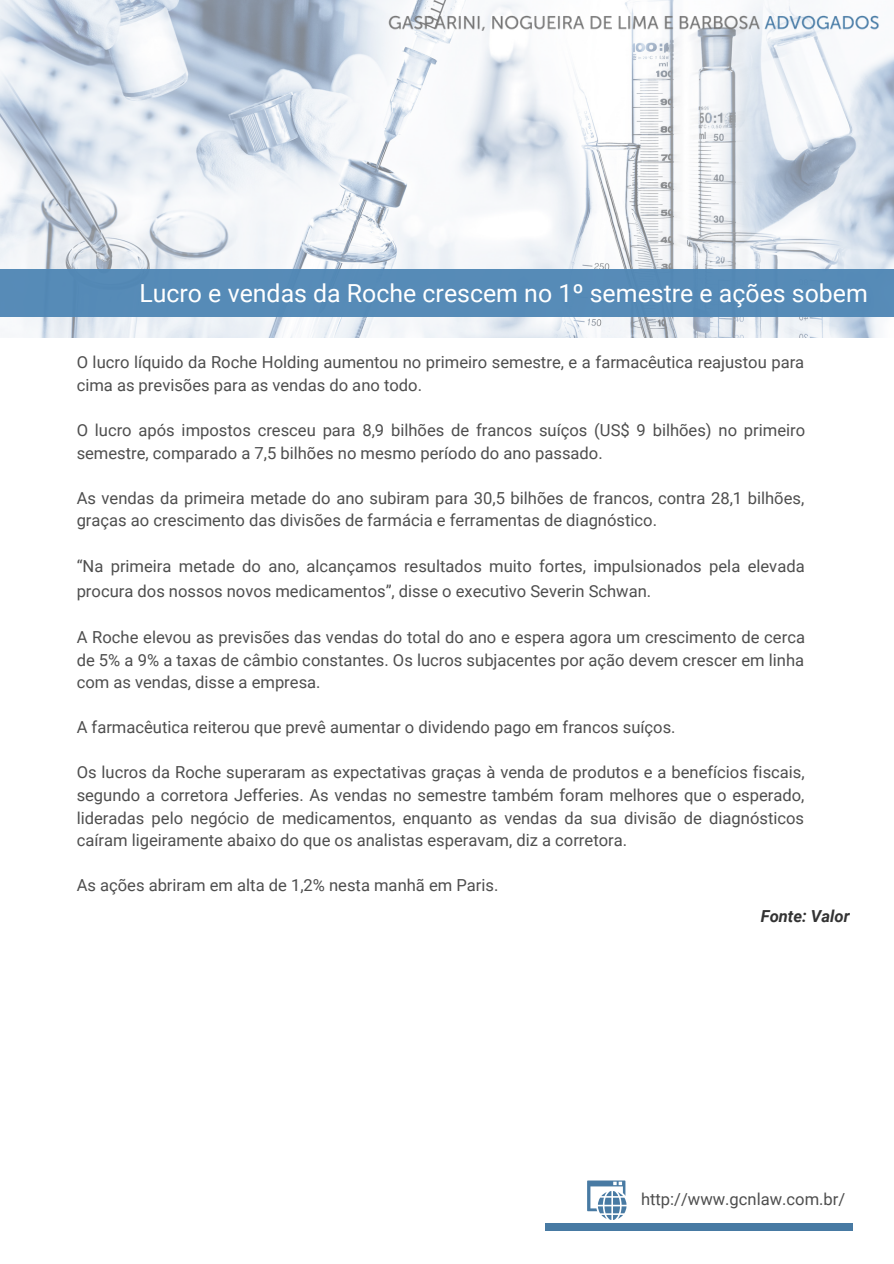
<style>
.page{position:relative;width:894px;height:1264px;background:#fff}
.page>*{position:absolute;margin:0;border:0;box-sizing:border-box;transform-origin:0 0}
.t1{font:24.9px "Roboto";color:#fff}
.t2{font:16.5px/22.5px "Roboto";color:#4e4e4e}
.t3{font:italic 700 16.5px "Roboto";color:#333}
</style>
<div class="page">
<img style="left:0;top:0;width:893px;height:338px">
<div style="left:0;top:270px;width:893px;height:46px;background:#5087b5"></div>
<div style="left:545px;top:1223px;width:307px;height:8px;background:#487aa3"></div>
<svg style="left:587px;top:1180px;width:39px;height:39px"></svg>
<img style="left:385px;top:0;width:498px;height:47px">
<h1 class="t1" style="left:139px;top:279px;width:729px">Lucro e vendas da Roche crescem no 1º semestre e ações sobem</h1>
<p class="t2" style="left:77px;top:351px;width:729px">O lucro líquido da Roche Holding aumentou no primeiro semestre, e a farmacêutica reajustou para cima as previsões para as vendas do ano todo.</p>
<p class="t2" style="left:77px;top:419px;width:729px">O lucro após impostos cresceu para 8,9 bilhões de francos suíços (US$ 9 bilhões) no primeiro semestre, comparado a 7,5 bilhões no mesmo período do ano passado.</p>
<p class="t2" style="left:77px;top:486px;width:729px">As vendas da primeira metade do ano subiram para 30,5 bilhões de francos, contra 28,1 bilhões, graças ao crescimento das divisões de farmácia e ferramentas de diagnóstico.</p>
<p class="t2" style="left:77px;top:554px;width:729px;line-height:24.8px">“Na primeira metade do ano, alcançamos resultados muito fortes, impulsionados pela elevada procura dos nossos novos medicamentos”, disse o executivo Severin Schwan.</p>
<p class="t2" style="left:77px;top:626px;width:729px;text-align:justify">A Roche elevou as previsões das vendas do total do ano e espera agora um crescimento de cerca de 5% a 9% a taxas de câmbio constantes. Os lucros subjacentes por ação devem crescer em linha com as vendas, disse a empresa.</p>
<p class="t2" style="left:77px;top:716px;width:600px">A farmacêutica reiterou que prevê aumentar o dividendo pago em francos suíços.</p>
<p class="t2" style="left:77px;top:761px;width:729px;text-align:justify">Os lucros da Roche superaram as expectativas graças à venda de produtos e a benefícios fiscais, segundo a corretora Jefferies. As vendas no semestre também foram melhores que o esperado, lideradas pelo negócio de medicamentos, enquanto as vendas da sua divisão de diagnósticos caíram ligeiramente abaixo do que os analistas esperavam, diz a corretora.</p>
<p class="t2" style="left:77px;top:874px;width:423px">As ações abriram em alta de 1,2% nesta manhã em Paris.</p>
<p class="t3" style="left:760px;top:906px;width:90px">Fonte: Valor</p>
<p class="t2" style="left:640px;top:1188px;width:206px">http://www.gcnlaw.com.br/</p>
</div>
